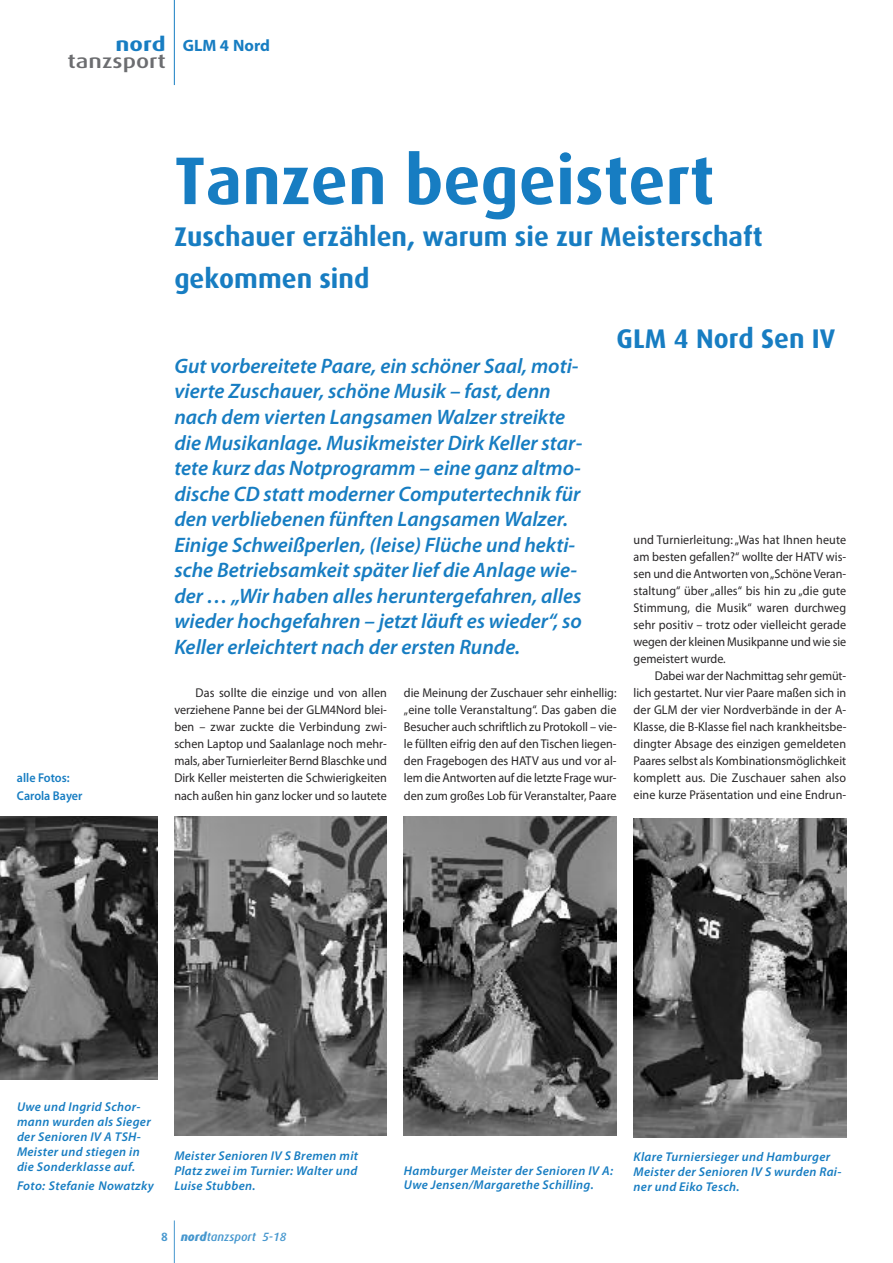
<style>
.page{position:relative;width:893px;height:1263px;background:#fff}
.page>*{position:absolute;margin:0;border:0;box-sizing:border-box;transform-origin:0 0}
.t1{font:700 67.5px "Dax";color:#177dc2}
.t2{font:700 27px/42px "Dax";color:#177dc2}
.t3{font:italic 600 21px/25.5px "Myriad Pro";color:#177dc2}
.t4{font:500 19.5px "Dax";color:#6c6d70;scale:1.25 1}
.t5{font:700 19.5px "Dax";color:#177dc2;scale:1.25 1}
.t6{font:700 16.5px "Myriad Pro";color:#177dc2}
.t7{font:12.75px/17px "Myriad Pro";color:#272526;text-align:justify;scale:.95 1}
.t8{font:italic 600 12.75px/14.9px "Myriad Pro";letter-spacing:.025em;color:#177dc2}
.t9{font:600 12.75px/17px "Myriad Pro";color:#177dc2;scale:.95 1}
.t10{font:italic 500 12px "Dax";color:#4697ce}
.s1{font-weight:700;font-style:normal}
.s2{font-weight:800}
</style>
<div class="page">
<hr style="left:174px;top:1220px;width:1px;height:43px;background:#4697ce">
<hr style="left:174px;top:0;width:1px;height:85px;background:#177dc2">
<img style="left:174px;top:816px;width:213px;height:319px">
<img style="left:0;top:816px;width:157px;height:263px">
<img style="left:404px;top:816px;width:213px;height:319px">
<img style="left:634px;top:819px;width:212px;height:319px">
<h3 class="t5" style="left:116px;top:33px;width:42px">nord</h3>
<h3 class="t4" style="left:68px;top:50px;width:80px">tanzsport</h3>
<p class="t6" style="left:183px;top:39px;width:89px">GLM 4 Nord</p>
<p class="t9" style="left:17px;top:771px;width:70px">alle Fotos:<br>Carola Bayer</p>
<h1 class="t1" style="left:174px;top:143px;width:541px">Tanzen begeistert</h1>
<h2 class="t2" style="left:174px;top:216px;width:590px">Zuschauer erzählen, warum sie zur Meisterschaft gekommen sind</h2>
<h2 class="t2" style="left:617px;top:318px;width:220px">GLM 4 Nord Sen IV</h2>
<p class="t3" style="left:174px;top:355px;width:410px">Gut vorbereitete Paare, ein schöner Saal, moti&shy;vierte Zuschauer, schöne Musik – fast, denn nach dem vierten Langsamen Walzer streikte die Musikanlage. Musikmeister Dirk Keller star&shy;tete kurz das Notprogramm – eine ganz altmo&shy;dische CD statt moderner Computertechnik für den verbliebenen fünften Langsamen Walzer.<br>Einige Schweißperlen, (leise) Flüche und hekti&shy;sche Betriebsamkeit später lief die Anlage wie&shy;der … „Wir haben alles heruntergefahren, alles wieder hochgefahren – jetzt läuft es wieder“, so Keller erleichtert nach der ersten Runde.</p>
<p class="t7" style="left:174px;top:686px;width:225px;text-indent:21px">Das sollte die einzige und von allen verziehene Panne bei der GLM4Nord blei&shy;ben – zwar zuckte die Verbindung zwi&shy;schen Laptop und Saalanlage noch mehr&shy;mals, aber Turnierleiter Bernd Blaschke und Dirk Keller meisterten die Schwierigkeiten nach außen hin ganz locker und so lautete</p>
<p class="t7" style="left:404px;top:686px;width:226px">die Meinung der Zuschauer sehr einhellig: „eine tolle Veranstaltung“. Das gaben die Besucher auch schriftlich zu Protokoll – vie&shy;le füllten eifrig den auf den Tischen liegen&shy;den Fragebogen des HATV aus und vor al&shy;lem die Antworten auf die letzte Frage wur&shy;den zum großes Lob für Veranstalter, Paare</p>
<p class="t7" style="left:634px;top:533px;width:225px">und Turnierleitung: „Was hat Ihnen heute am besten gefallen?“ wollte der HATV wis&shy;sen und die Antworten von„Schöne Veran&shy;staltung“ über „alles“ bis hin zu „die gute Stimmung, die Musik“ waren durchweg sehr positiv – trotz oder vielleicht gerade wegen der kleinen Musikpanne und wie sie gemeistert wurde.</p>
<p class="t7" style="left:634px;top:669px;width:226px;text-indent:21px">Dabei war der Nachmittag sehr gemüt&shy;lich gestartet. Nur vier Paare maßen sich in der GLM der vier Nordverbände in der A-Klasse, die B-Klasse fiel nach krankheitsbe&shy;dingter Absage des einzigen gemeldeten Paares selbst als Kombinationsmöglichkeit komplett aus. Die Zuschauer sahen also eine kurze Präsentation und eine Endrun-</p>
<p class="t8" style="left:17px;top:1100px;width:135px">Uwe und Ingrid Schor&shy;mann wurden als Sieger der Senioren IV A TSH-<br>Meister und stiegen in die Sonderklasse auf.</p>
<p class="t8" style="left:17px;top:1179px;width:138px">Foto: Stefanie Nowatzky</p>
<p class="t8" style="left:174px;top:1149px;width:185px;text-align:justify">Meister Senioren IV S Bremen mit Platz zwei im Turnier: Walter und Luise Stubben.</p>
<p class="t8" style="left:404px;top:1164px;width:211px">Hamburger Meister der Senioren IV A:<br>Uwe Jensen/Margarethe Schilling.</p>
<p class="t8" style="left:634px;top:1150px;width:209px">Klare Turniersieger und Hamburger<br>Meister der Senioren IV S wurden Rai&shy;ner und Eiko Tesch.</p>
<p class="t10" style="left:161px;top:1230px;width:127px"><span class="s1">8</span> <span class="s2">nord</span>tanzsport 5-18</p>
</div>
